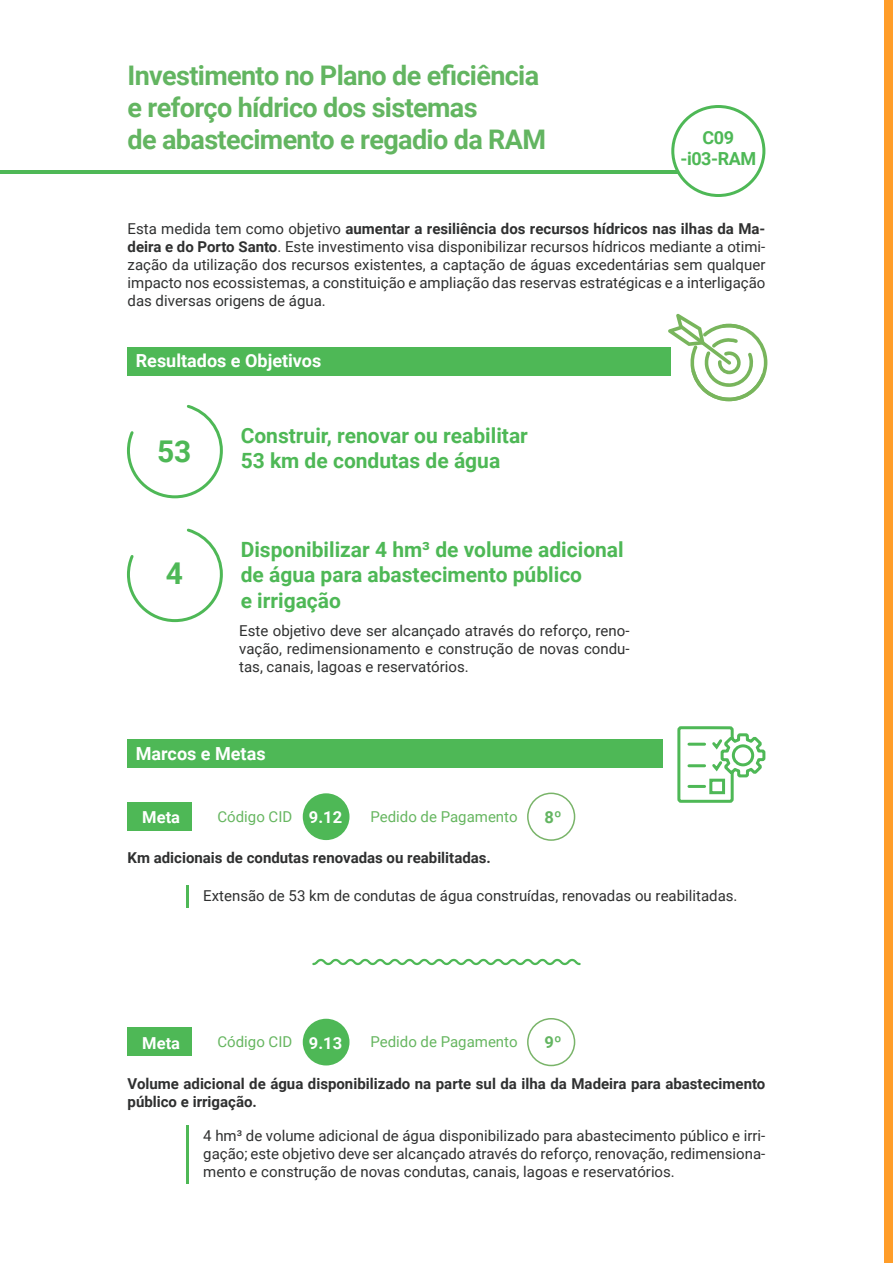
<style>
.page{position:relative;width:893px;height:1263px;background:#fff}
.page>*{position:absolute;margin:0;border:0;box-sizing:border-box;transform-origin:0 0}
.t1{font:700 30px "Roboto";color:#4eb856}
.t2{font:700 27px "Roboto";letter-spacing:-.025em;color:#63b561}
.t3{font:700 21px "Roboto";color:#4eb856}
.t4{font:700 18px "Roboto";color:#fff}
.t5{font:700 18px "Roboto";letter-spacing:-.025em;color:#4eb856}
.t6{font:700 16.5px "Roboto";color:#fff}
.t7{font:700 16.5px "Roboto";color:#63b561}
.t8{font:15px/18px "Roboto";color:#2f3030;text-align:justify}
.t9{font:700 15px/18px "Roboto";color:#2f3030}
.t10{font:15px "Roboto";color:#66b660}
.s1{font-weight:700}
</style>
<div class="page">
<hr style="left:0;top:170px;width:680px;height:3px;background:#4eb856">
<div style="left:673px;top:107px;width:91px;height:88px;background:#fff;border-radius:50%"></div>
<div style="left:671px;top:105px;width:94px;height:92px;border:3px solid #4eb856;border-radius:50%"></div>
<div style="left:884px;top:0;width:9px;height:1263px;background:#ff9d29"></div>
<div style="left:127px;top:347px;width:544px;height:29px;background:#4eb856"></div>
<svg style="left:668px;top:314px;width:99px;height:87px"></svg>
<svg style="left:127px;top:405px;width:96px;height:94px"></svg>
<svg style="left:127px;top:528px;width:96px;height:95px"></svg>
<div style="left:303px;top:793px;width:46px;height:47px;background:#4eb856;border-radius:50%"></div>
<div style="left:303px;top:1019px;width:46px;height:46px;background:#4eb856;border-radius:50%"></div>
<div style="left:527px;top:792px;width:48px;height:49px;border:2px solid #79b469;border-radius:50%"></div>
<div style="left:527px;top:1018px;width:48px;height:48px;border:2px solid #79b469;border-radius:50%"></div>
<div style="left:128px;top:802px;width:64px;height:28px;background:#4eb856"></div>
<div style="left:128px;top:1027px;width:64px;height:29px;background:#4eb856"></div>
<hr style="left:186px;top:885px;width:3px;height:23px;background:#4eb856">
<hr style="left:186px;top:1125px;width:3px;height:59px;background:#4eb856">
<div style="left:127px;top:739px;width:536px;height:29px;background:#4eb856"></div>
<svg style="left:677px;top:726px;width:89px;height:77px"></svg>
<svg style="left:312px;top:959px;width:269px;height:6px"></svg>
<p class="t2" style="left:128px;top:56px;width:413px">Investimento no Plano de eficiência</p>
<p class="t2" style="left:128px;top:88px;width:351px">e reforço hídrico dos sistemas</p>
<p class="t2" style="left:128px;top:121px;width:420px">de abastecimento e regadio da RAM</p>
<p class="t5" style="left:703px;top:125px;width:33px">C09</p>
<p class="t5" style="left:680px;top:146px;width:77px">-i03-RAM</p>
<p class="t8" style="left:128px;top:219px;width:639px">Esta medida tem como objetivo <span class="s1">aumentar a resiliência dos recursos hídricos nas ilhas da Ma&shy;deira e do Porto Santo</span>. Este investimento visa disponibilizar recursos hídricos mediante a otimi&shy;zação da utilização dos recursos existentes, a captação de águas excedentárias sem qualquer impacto nos ecossistemas, a constituição e ampliação das reservas estratégicas e a interligação das diversas origens de água.</p>
<p class="t4" style="left:136px;top:348px;width:187px">Resultados e Objetivos</p>
<p class="t1" style="left:157px;top:430px;width:36px">53</p>
<p class="t1" style="left:166px;top:552px;width:19px">4</p>
<p class="t3" style="left:241px;top:420px;width:289px">Construir, renovar ou reabilitar</p>
<p class="t3" style="left:241px;top:445px;width:261px">53 km de condutas de água</p>
<p class="t3" style="left:241px;top:535px;width:385px">Disponibilizar 4 hm³ de volume adicional</p>
<p class="t3" style="left:241px;top:560px;width:343px">de água para abastecimento público</p>
<p class="t3" style="left:241px;top:585px;width:102px">e irrigação</p>
<p class="t8" style="left:239px;top:621px;width:392px">Este objetivo deve ser alcançado através do reforço, reno&shy;vação, redimensionamento e construção de novas condu&shy;tas, canais, lagoas e reservatórios.</p>
<p class="t4" style="left:136px;top:740px;width:131px">Marcos e Metas</p>
<p class="t6" style="left:142px;top:806px;width:39px">Meta</p>
<p class="t10" style="left:218px;top:806px;width:76px">Código CID</p>
<p class="t6" style="left:309px;top:806px;width:35px">9.12</p>
<p class="t10" style="left:370px;top:806px;width:149px">Pedido de Pagamento</p>
<p class="t9" style="left:128px;top:848px;width:365px">Km adicionais de condutas renovadas ou reabilitadas.</p>
<p class="t7" style="left:545px;top:805px;width:19px">8º</p>
<p class="t8" style="left:203px;top:886px;width:536px">Extensão de 53 km de condutas de água construídas, renovadas ou reabilitadas.</p>
<p class="t6" style="left:142px;top:1031px;width:39px">Meta</p>
<p class="t10" style="left:218px;top:1031px;width:76px">Código CID</p>
<p class="t6" style="left:309px;top:1031px;width:35px">9.13</p>
<p class="t10" style="left:370px;top:1031px;width:149px">Pedido de Pagamento</p>
<p class="t7" style="left:545px;top:1031px;width:19px">9º</p>
<p class="t9" style="left:128px;top:1074px;width:639px">Volume adicional de água disponibilizado na parte sul da ilha da Madeira para abastecimento público e irrigação.</p>
<p class="t8" style="left:203px;top:1126px;width:564px">4 hm³ de volume adicional de água disponibilizado para abastecimento público e irri&shy;gação; este objetivo deve ser alcançado através do reforço, renovação, redimensiona&shy;mento e construção de novas condutas, canais, lagoas e reservatórios.</p>
</div>
